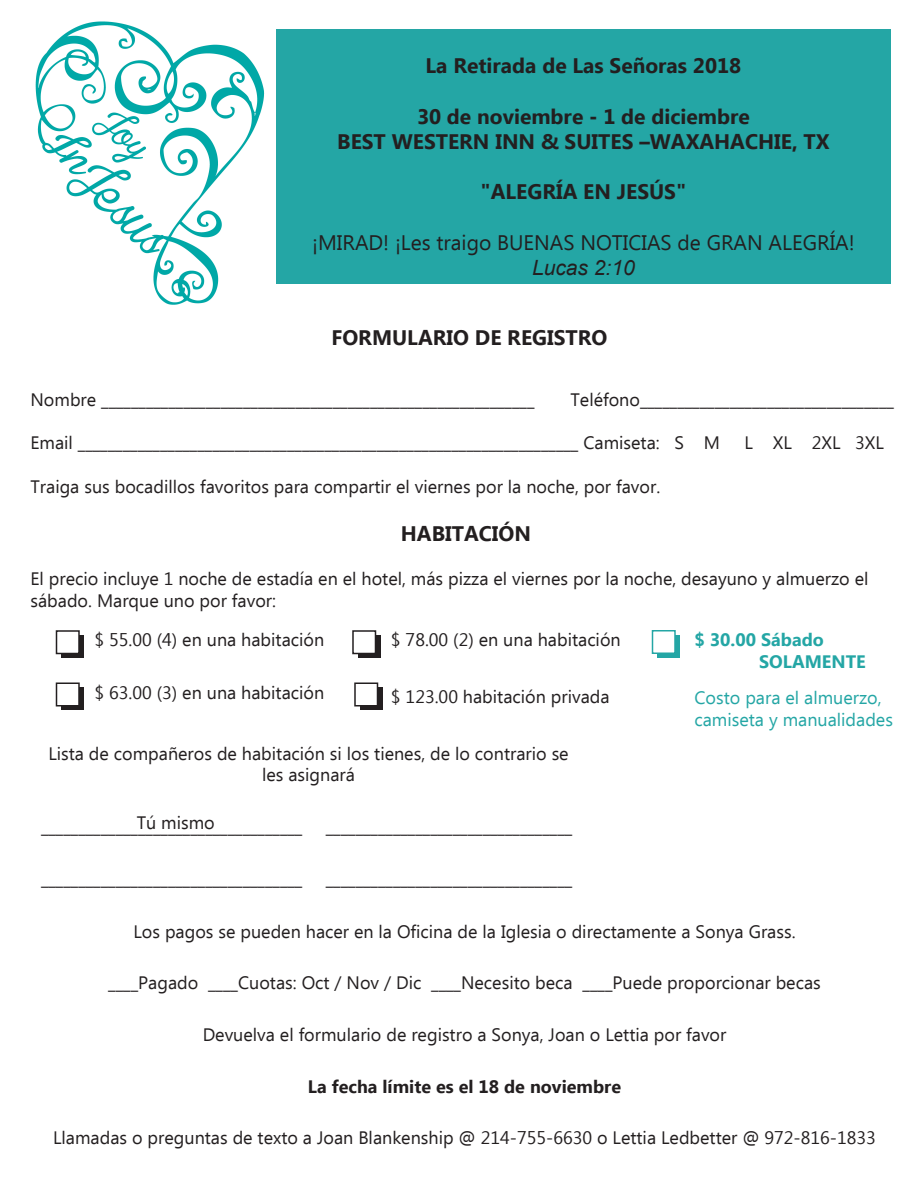
<style>
.page{position:relative;width:918px;height:1188px;background:#fff}
.page>*{position:absolute;margin:0;border:0;box-sizing:border-box;transform-origin:0 0}
.t1{font:700 21px/25.2px "Ebrima";color:#231f20;text-align:center}
.t2{font:21px "Ebrima";color:#231f20}
.t3{font:italic 21px "Arial";color:#231f20}
.t4{font:18px/21.6px "Ebrima";color:#231f20}
.t5{font:18px/21.6px "Ebrima";color:#24a6a5}
.t6{font:700 18px "Ebrima";color:#231f20}
.t7{font:700 18px/21.6px "Ebrima";color:#24a6a5}
</style>
<div class="page">
<img style="left:35px;top:21px;width:230px;height:284px">
<div style="left:276px;top:29px;width:615px;height:255px;background:#24a6a5"></div>
<div style="left:62px;top:636px;width:22px;height:22px;background:#231f20"></div>
<div style="left:56px;top:630px;width:24px;height:24px;background:#fff;border:2px solid #231f20"></div>
<div style="left:62px;top:688px;width:22px;height:22px;background:#231f20"></div>
<div style="left:56px;top:682px;width:24px;height:24px;background:#fff;border:2px solid #231f20"></div>
<div style="left:358px;top:636px;width:23px;height:22px;background:#231f20"></div>
<div style="left:352px;top:630px;width:24px;height:24px;background:#fff;border:2px solid #231f20"></div>
<div style="left:657px;top:635px;width:23px;height:23px;background:#24a6a5"></div>
<div style="left:652px;top:630px;width:24px;height:24px;background:#fff;border:2px solid #24a6a5"></div>
<div style="left:360px;top:688px;width:22px;height:22px;background:#231f20"></div>
<div style="left:354px;top:682px;width:24px;height:24px;background:#fff;border:2px solid #231f20"></div>
<p class="t1" style="left:426px;top:54px;width:317px">La Retirada de Las Señoras 2018</p>
<p class="t1" style="left:337px;top:105px;width:494px">30 de noviembre - 1 de diciembre<br>BEST WESTERN INN &amp; SUITES –WAXAHACHIE, TX</p>
<p class="t1" style="left:480px;top:180px;width:208px">"ALEGRÍA EN JESÚS"</p>
<p class="t2" style="left:312px;top:227px;width:544px">¡MIRAD! ¡Les traigo BUENAS NOTICIAS de GRAN ALEGRÍA!</p>
<p class="t3" style="left:532px;top:254px;width:104px">Lucas 2:10</p>
<p class="t1" style="left:331px;top:326px;width:278px">FORMULARIO DE REGISTRO</p>
<p class="t4" style="left:31px;top:390px;width:505px">Nombre __________________________________________________________</p>
<p class="t4" style="left:571px;top:390px;width:325px">Teléfono__________________________________</p>
<p class="t4" style="left:31px;top:433px;width:691px">Email ___________________________________________________________________ Camiseta: S M</p>
<p class="t4" style="left:745px;top:433px;width:141px">L XL 2XL 3XL</p>
<p class="t4" style="left:31px;top:477px;width:631px">Traiga sus bocadillos favoritos para compartir el viernes por la noche, por favor.</p>
<p class="t1" style="left:401px;top:522px;width:132px">HABITACIÓN</p>
<p class="t4" style="left:31px;top:569px;width:840px">El precio incluye 1 noche de estadía en el hotel, más pizza el viernes por la noche, desayuno y almuerzo el sábado. Marque uno por favor:</p>
<p class="t4" style="left:94px;top:630px;width:231px">$ 55.00 (4) en una habitación</p>
<p class="t4" style="left:94px;top:683px;width:231px">$ 63.00 (3) en una habitación</p>
<p class="t7" style="left:759px;top:630px;width:108px;text-indent:-65px">$ 30.00 Sábado<br>SOLAMENTE</p>
<p class="t5" style="left:694px;top:688px;width:200px">Costo para el almuerzo, camiseta y manualidades</p>
<p class="t4" style="left:391px;top:630px;width:231px">$ 78.00 (2) en una habitación</p>
<p class="t4" style="left:391px;top:687px;width:220px">$ 123.00 habitación privada</p>
<p class="t4" style="left:48px;top:744px;width:522px;text-align:center">Lista de compañeros de habitación si los tienes, de lo contrario se les asignará</p>
<p class="t4" style="left:137px;top:813px;width:80px">Tú mismo</p>
<p class="t4" style="left:41px;top:817px;width:263px">___________________________________</p>
<p class="t4" style="left:326px;top:817px;width:248px">_________________________________</p>
<p class="t4" style="left:41px;top:869px;width:263px">___________________________________</p>
<p class="t4" style="left:326px;top:869px;width:248px">_________________________________</p>
<p class="t4" style="left:133px;top:922px;width:664px">Los pagos se pueden hacer en la Oficina de la Iglesia o directamente a Sonya Grass.</p>
<p class="t4" style="left:108px;top:973px;width:714px">____Pagado ____Cuotas: Oct / Nov / Dic ____Necesito beca ____Puede proporcionar becas</p>
<p class="t4" style="left:203px;top:1025px;width:525px">Devuelva el formulario de registro a Sonya, Joan o Lettia por favor</p>
<p class="t6" style="left:308px;top:1073px;width:315px">La fecha límite es el 18 de noviembre</p>
<p class="t4" style="left:53px;top:1128px;width:824px">Llamadas o preguntas de texto a Joan Blankenship @ 214-755-6630 o Lettia Ledbetter @ 972-816-1833</p>
</div>
